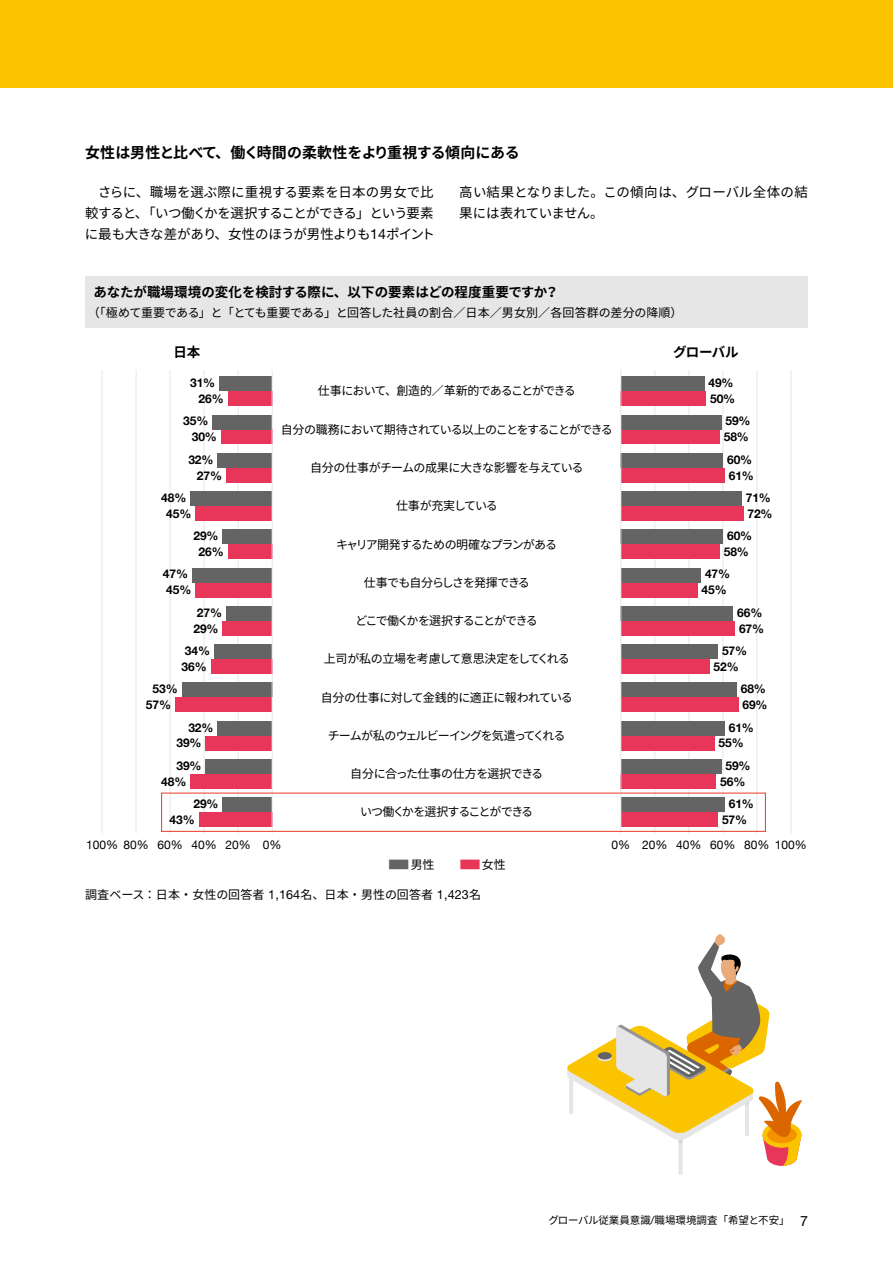
<style>
.page{position:relative;width:893px;height:1263px;background:#fff}
.page>*{position:absolute;margin:0;border:0;box-sizing:border-box;transform-origin:0 0}
.t1{font:700 15px "Noto Sans CJ Kjp";letter-spacing:-.005em;color:#000}
.t2{font:13.5px/21px "Noto Sans CJ Kjp";letter-spacing:-.04em;color:#000;text-align:justify}
.t3{font:700 13.5px "Noto Sans CJ Kjp";letter-spacing:-.005em;color:#000}
.t4{font:13.5px/21px "Noto Sans CJ Kjp";letter-spacing:-.005em;color:#000}
.t5{font:700 12px/15.9px "Helvetica Neue";letter-spacing:-.005em;color:#000}
.t6{font:12px "Noto Sans CJ Kjp";letter-spacing:-.08em;color:#000}
.t7{font:12px "Noto Sans CJ Kjp";letter-spacing:-.055em;color:#000}
.t8{font:12px "Noto Sans CJ Kjp";letter-spacing:-.03em;color:#000}
.t9{font:12px "Noto Sans CJ Kjp";letter-spacing:-.01em;color:#000}
.t10{font:12px "Noto Sans CJ Kjp";letter-spacing:.01em;color:#000}
.t11{font:12px "Helvetica Neue";color:#000}
.t12{font:12px "Noto Sans CJ Kjp";letter-spacing:-.075em;color:#000}
.t13{font:12px "Noto Sans CJ Kjp";letter-spacing:-.115em;color:#000}
.t14{font:12px "Noto Sans CJ Kjp";letter-spacing:-.105em;color:#000}
.t15{font:10.5px "Noto Sans CJ Kjp";color:#000}
.s1{font-family:"Helvetica Neue LT Std";font-size:14.1px}
.s2{color:#656464}
.s3{color:#e73659}
.s4{font-family:"Helvetica Neue LT Std";font-size:12.6px}
.s5{font-family:"Helvetica Neue LT Std";font-size:10.95px}
</style>
<div class="page">
<svg style="left:567px;top:934px;width:235px;height:241px"></svg>
<div style="left:0;top:0;width:893px;height:87px;background:#fbc400"></div>
<div style="left:85px;top:276px;width:723px;height:51px;background:#e6e6e6"></div>
<svg style="left:101px;top:370px;width:691px;height:463px"></svg>
<hr style="left:238px;top:370px;width:1px;height:463px;background:#e6e6e6">
<hr style="left:204px;top:370px;width:1px;height:463px;background:#e6e6e6">
<hr style="left:170px;top:370px;width:1px;height:463px;background:#e6e6e6">
<hr style="left:136px;top:370px;width:1px;height:463px;background:#e6e6e6">
<hr style="left:102px;top:370px;width:1px;height:463px;background:#e6e6e6">
<hr style="left:790px;top:370px;width:1px;height:463px;background:#e6e6e6">
<hr style="left:756px;top:370px;width:1px;height:463px;background:#e6e6e6">
<hr style="left:722px;top:370px;width:1px;height:463px;background:#e6e6e6">
<hr style="left:688px;top:370px;width:1px;height:463px;background:#e6e6e6">
<hr style="left:654px;top:370px;width:1px;height:463px;background:#e6e6e6">
<div style="left:199px;top:812px;width:73px;height:15px;background:#e73659"></div>
<div style="left:223px;top:797px;width:49px;height:15px;background:#656464"></div>
<div style="left:190px;top:774px;width:82px;height:15px;background:#e73659"></div>
<div style="left:206px;top:759px;width:66px;height:15px;background:#656464"></div>
<div style="left:206px;top:736px;width:66px;height:14px;background:#e73659"></div>
<div style="left:218px;top:721px;width:54px;height:15px;background:#656464"></div>
<div style="left:175px;top:697px;width:97px;height:15px;background:#e73659"></div>
<div style="left:182px;top:682px;width:90px;height:15px;background:#656464"></div>
<div style="left:211px;top:659px;width:61px;height:15px;background:#e73659"></div>
<div style="left:214px;top:644px;width:58px;height:15px;background:#656464"></div>
<div style="left:223px;top:621px;width:49px;height:15px;background:#e73659"></div>
<div style="left:226px;top:606px;width:46px;height:15px;background:#656464"></div>
<div style="left:196px;top:583px;width:76px;height:14px;background:#e73659"></div>
<div style="left:192px;top:568px;width:80px;height:15px;background:#656464"></div>
<div style="left:228px;top:544px;width:44px;height:15px;background:#e73659"></div>
<div style="left:223px;top:529px;width:49px;height:15px;background:#656464"></div>
<div style="left:196px;top:506px;width:76px;height:15px;background:#e73659"></div>
<div style="left:190px;top:491px;width:82px;height:15px;background:#656464"></div>
<div style="left:226px;top:468px;width:46px;height:15px;background:#e73659"></div>
<div style="left:218px;top:453px;width:54px;height:15px;background:#656464"></div>
<div style="left:221px;top:429px;width:51px;height:15px;background:#e73659"></div>
<div style="left:213px;top:415px;width:59px;height:14px;background:#656464"></div>
<div style="left:228px;top:391px;width:44px;height:15px;background:#e73659"></div>
<div style="left:219px;top:376px;width:53px;height:15px;background:#656464"></div>
<hr style="left:272px;top:370px;width:1px;height:463px;background:#e6e6e6">
<div style="left:621px;top:812px;width:97px;height:15px;background:#e73659"></div>
<div style="left:621px;top:797px;width:104px;height:15px;background:#656464"></div>
<div style="left:621px;top:774px;width:95px;height:15px;background:#e73659"></div>
<div style="left:621px;top:759px;width:100px;height:15px;background:#656464"></div>
<div style="left:621px;top:736px;width:93px;height:14px;background:#e73659"></div>
<div style="left:621px;top:721px;width:104px;height:15px;background:#656464"></div>
<div style="left:621px;top:697px;width:117px;height:15px;background:#e73659"></div>
<div style="left:621px;top:682px;width:115px;height:15px;background:#656464"></div>
<div style="left:621px;top:659px;width:88px;height:15px;background:#e73659"></div>
<div style="left:621px;top:644px;width:97px;height:15px;background:#656464"></div>
<div style="left:621px;top:621px;width:114px;height:15px;background:#e73659"></div>
<div style="left:621px;top:606px;width:112px;height:15px;background:#656464"></div>
<div style="left:621px;top:583px;width:76px;height:14px;background:#e73659"></div>
<div style="left:621px;top:568px;width:80px;height:15px;background:#656464"></div>
<div style="left:621px;top:544px;width:98px;height:15px;background:#e73659"></div>
<div style="left:621px;top:529px;width:102px;height:15px;background:#656464"></div>
<div style="left:621px;top:506px;width:122px;height:15px;background:#e73659"></div>
<div style="left:621px;top:491px;width:121px;height:15px;background:#656464"></div>
<div style="left:621px;top:468px;width:104px;height:15px;background:#e73659"></div>
<div style="left:621px;top:453px;width:102px;height:15px;background:#656464"></div>
<div style="left:621px;top:429px;width:98px;height:15px;background:#e73659"></div>
<div style="left:621px;top:415px;width:100px;height:14px;background:#656464"></div>
<div style="left:621px;top:391px;width:85px;height:15px;background:#e73659"></div>
<div style="left:621px;top:376px;width:83px;height:15px;background:#656464"></div>
<hr style="left:620px;top:370px;width:1px;height:463px;background:#e6e6e6">
<div style="left:161px;top:792px;width:605px;height:40px;border:1px solid #e94530"></div>
<p class="t1" style="left:85px;top:144px;width:436px">女性は男性と比べて、働く時間の柔軟性をより重視する傾向にある</p>
<p class="t2" style="left:85px;top:182px;width:351px;text-indent:13px">さらに、職場を選ぶ際に重視する要素を日本の男女で比較すると、「いつ働くかを選択することができる」という要素に最も大きな差があり、女性のほうが男性よりも<span class="s1">14</span>ポイント</p>
<p class="t4" style="left:459px;top:182px;width:350px">高い結果となりました。この傾向は、グローバル全体の結果には表れていません。</p>
<p class="t3" style="left:93px;top:285px;width:467px">あなたが職場環境の変化を検討する際に、以下の要素はどの程度重要ですか？</p>
<p class="t9" style="left:88px;top:306px;width:596px">（「極めて重要である」と「とても重要である」と回答した社員の割合／日本／男女別／各回答群の差分の降順）</p>
<p class="t3" style="left:174px;top:345px;width:28px">日本</p>
<p class="t3" style="left:673px;top:345px;width:67px">グローバル</p>
<p class="t5" style="left:199px;top:375px;width:27px;text-indent:-8px">31%<br>26%</p>
<p class="t5" style="left:192px;top:413px;width:27px;text-indent:-9px">35%<br>30%</p>
<p class="t5" style="left:197px;top:452px;width:27px;text-indent:-9px">32%<br>27%</p>
<p class="t5" style="left:161px;top:490px;width:32px;text-align:center">48%<br>45%</p>
<p class="t5" style="left:193px;top:528px;width:32px;text-align:center">29%<br>26%</p>
<p class="t5" style="left:163px;top:566px;width:30px">47%<br>45%</p>
<p class="t5" style="left:193px;top:605px;width:30px">27%<br>29%</p>
<p class="t5" style="left:182px;top:643px;width:30px">34%<br>36%</p>
<p class="t5" style="left:146px;top:681px;width:33px;text-align:center">53%<br>57%</p>
<p class="t5" style="left:176px;top:719px;width:39px;text-indent:12px">32%<br>39%</p>
<p class="t5" style="left:161px;top:758px;width:42px;text-indent:15px">39%<br>48%</p>
<p class="t5" style="left:170px;top:796px;width:51px;text-indent:24px">29%<br>43%</p>
<p class="t7" style="left:318px;top:384px;width:259px">仕事において、創造的／革新的であることができる</p>
<p class="t6" style="left:281px;top:422px;width:333px">自分の職務において期待されている以上のことをすることができる</p>
<p class="t7" style="left:310px;top:461px;width:275px">自分の仕事がチームの成果に大きな影響を与えている</p>
<p class="t7" style="left:396px;top:499px;width:103px">仕事が充実している</p>
<p class="t12" style="left:336px;top:537px;width:223px">キャリア開発するための明確なプランがある</p>
<p class="t6" style="left:364px;top:576px;width:168px">仕事でも自分らしさを発揮できる</p>
<p class="t13" style="left:356px;top:614px;width:184px">どこで働くかを選択することができる</p>
<p class="t8" style="left:324px;top:652px;width:248px">上司が私の立場を考慮して意思決定をしてくれる</p>
<p class="t8" style="left:321px;top:690px;width:254px">自分の仕事に対して金銭的に適正に報われている</p>
<p class="t6" style="left:328px;top:729px;width:239px">チームが私のウェルビーイングを気遣ってくれる</p>
<p class="t8" style="left:350px;top:767px;width:195px">自分に合った仕事の仕方を選択できる</p>
<p class="t14" style="left:360px;top:805px;width:175px">いつ働くかを選択することができる</p>
<p class="t5" style="left:708px;top:375px;width:28px">49%<br>50%</p>
<p class="t5" style="left:724px;top:413px;width:28px">59%<br>58%</p>
<p class="t5" style="left:727px;top:452px;width:28px">60%<br>61%</p>
<p class="t5" style="left:746px;top:490px;width:28px">71%<br>72%</p>
<p class="t5" style="left:724px;top:528px;width:30px">60%<br>58%</p>
<p class="t5" style="left:702px;top:566px;width:30px">47%<br>45%</p>
<p class="t5" style="left:737px;top:605px;width:28px">66%<br>67%</p>
<p class="t5" style="left:713px;top:643px;width:35px;text-indent:9px">57%<br>52%</p>
<p class="t5" style="left:741px;top:681px;width:28px">68%<br>69%</p>
<p class="t5" style="left:719px;top:720px;width:37px;text-indent:10px">61%<br>55%</p>
<p class="t5" style="left:720px;top:758px;width:32px;text-align:center">59%<br>56%</p>
<p class="t5" style="left:722px;top:796px;width:33px;text-align:center">61%<br>57%</p>
<p class="t11" style="left:86px;top:836px;width:197px">100% 80% 60% 40% 20% 0%</p>
<p class="t11" style="left:611px;top:836px;width:197px">0% 20% 40% 60% 80% 100%</p>
<p class="t7" style="left:387px;top:857px;width:120px"><span class="s2">■</span>男性　　<span class="s3">■</span>女性</p>
<p class="t10" style="left:85px;top:888px;width:397px">調査ベース：日本・女性の回答者 <span class="s4">1,164</span>名、日本・男性の回答者 <span class="s4">1,423</span>名</p>
<p class="t15" style="left:548px;top:1215px;width:261px">グローバル従業員意識<span class="s5">/</span>職場環境調査「希望と不安」 <span class="s1">7</span></p>
</div>
